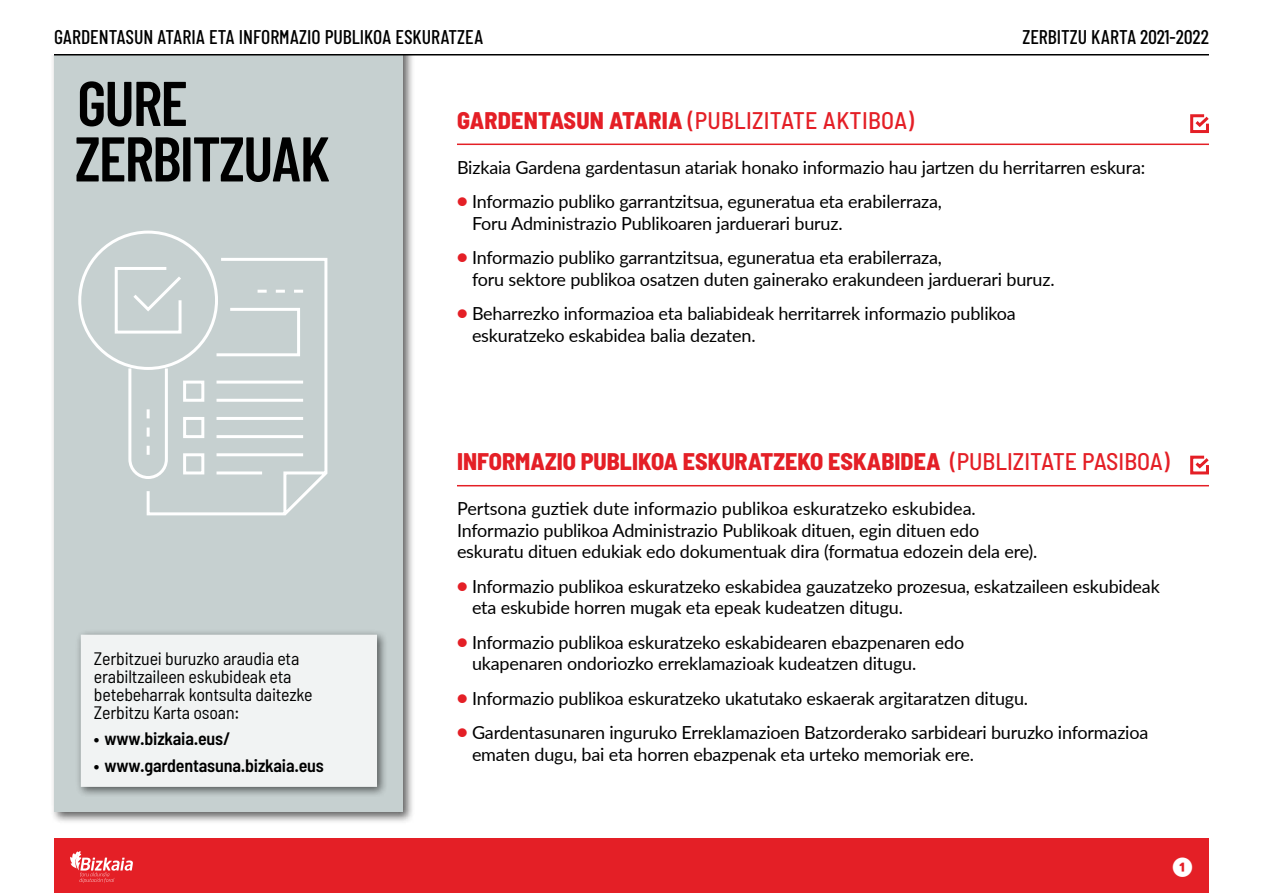
<style>
.page{position:relative;width:1263px;height:893px;background:#fff}
.page>*{position:absolute;margin:0;border:0;box-sizing:border-box;transform-origin:0 0}
.t1{font:600 63px/55.5px "Barlow Condensed";letter-spacing:-.025em;color:#000}
.t2{font:800 semi-condensed 24px "Barlow";color:#e41f26}
.t3{font:500 semi-condensed 24px "Barlow";color:#e41f26}
.t4{font:500 19.8px "Barlow Condensed";color:#000}
.t5{font:18px/21.6px "Lato";letter-spacing:-.01em;color:#000}
.t6{font:semi-condensed 18px/18px "Barlow";letter-spacing:-.01em;color:#000}
.t7{font:600 semi-condensed 18px "Barlow";letter-spacing:-.01em;color:#000}
.t8{font:800 18px "Lato";color:#fff}
.s1{font-weight:500}
.s2{font-weight:900;color:#e41f26}
</style>
<div class="page">
<div style="left:50px;top:0;width:366px;height:824px;background:#000;opacity:.62"></div>
<div style="left:54px;top:0;width:349px;height:812px;background:#c6d0d0"></div>
<hr style="left:457px;top:144px;width:752px;height:1px;background:#e41f26">
<hr style="left:457px;top:485px;width:752px;height:1px;background:#e41f26">
<div style="left:54px;top:839px;width:1155px;height:54px;background:#e41f26"></div>
<svg style="left:70px;top:851px;width:63px;height:32px"></svg>
<div style="left:76px;top:629px;width:312px;height:169px;background:#000;opacity:.76"></div>
<div style="left:81px;top:635px;width:296px;height:152px;background:#f1f3f3;border:2px solid #fff"></div>
<svg style="left:78px;top:230px;width:250px;height:286px"></svg>
<svg style="left:1190px;top:114px;width:19px;height:19px"></svg>
<svg style="left:1190px;top:455px;width:19px;height:20px"></svg>
<div style="left:0;top:0;width:451px;height:54px;background:#fff"></div>
<hr style="left:54px;top:54px;width:1155px;height:2px;background:#000">
<p class="t4" style="left:54px;top:25px;width:121px">GARDENTASUN ATARIA</p>
<p class="t4" style="left:209px;top:25px;width:214px">ETA INFORMAZIO PUBLIKOA ESKURATZEA</p>
<p class="t4" style="left:1022px;top:25px;width:188px">ZERBITZU KARTA 2021-2022</p>
<h1 class="t1" style="left:75px;top:74px;width:257px">GURE<br>ZERBITZUAK</h1>
<p class="t6" style="left:94px;top:649px;width:220px">Zerbitzuei buruzko araudia eta erabiltzaileen eskubideak eta betebeharrak kontsulta daitezke<br>Zerbitzu Karta osoan:</p>
<p class="t7" style="left:94px;top:728px;width:138px">• www.bizkaia.eus/</p>
<p class="t7" style="left:94px;top:754px;width:231px">• www.gardentasuna.bizkaia.eus</p>
<h2 class="t2" style="left:457px;top:106px;width:300px">GARDENTASUN ATARIA <span class="s1">(PUB LIZITATE</span></h2>
<h2 class="t3" style="left:823px;top:106px;width:13px">AKTIB</h2>
<h2 class="t3" style="left:881px;top:106px;width:34px">OA)</h2>
<p class="t5" style="left:457px;top:156px;width:690px">Bizkaia Gardena gardentasun atariak honako informazio hau jartzen du herritarren eskura:</p>
<p class="t5" style="left:472px;top:190px;width:471px;text-indent:-15px"><span class="s2">•</span> Informazio publiko garrantzitsua, eguneratua eta erabilerraza,<br>Foru Administrazio Publikoaren jarduerari buruz.</p>
<p class="t5" style="left:472px;top:246px;width:584px;text-indent:-15px"><span class="s2">•</span> Informazio publiko garrantzitsua, eguneratua eta erabilerraza,<br>foru sektore publikoa osatzen duten gainerako erakundeen jarduerari buruz.</p>
<p class="t5" style="left:472px;top:302px;width:545px;text-indent:-15px"><span class="s2">•</span> Beharrezko informazioa eta baliabideak herritarrek informazio publikoa eskuratzeko eskabidea balia dezaten.</p>
<h2 class="t2" style="left:457px;top:447px;width:561px">INFORMAZIO PUBLIKOA ESKURATZEKO ESKABIDEA <span class="s1">(PUB LIZITATE</span></h2>
<h2 class="t3" style="left:1082px;top:447px;width:89px">PASIBOA)</h2>
<p class="t5" style="left:457px;top:497px;width:582px">Pertsona guztiek dute informazio publikoa eskuratzeko eskubidea.<br>Informazio publikoa Administrazio Publikoak dituen, egin dituen edo eskuratu dituen edukiak edo dokumentuak dira (formatua edozein dela ere).</p>
<p class="t5" style="left:472px;top:575px;width:689px;text-indent:-15px"><span class="s2">•</span> Informazio publikoa eskuratzeko eskabidea gauzatzeko prozesua, eskatzaileen eskubideak eta eskubide horren mugak eta epeak kudeatzen ditugu.</p>
<p class="t5" style="left:472px;top:631px;width:494px;text-indent:-15px"><span class="s2">•</span> Informazio publikoa eskuratzeko eskabidearen ebazpenaren edo ukapenaren ondoriozko erreklamazioak kudeatzen ditugu.</p>
<p class="t5" style="left:457px;top:687px;width:573px"><span class="s2">•</span> Informazio publikoa eskuratzeko ukatutako eskaerak argitaratzen ditugu.</p>
<p class="t5" style="left:472px;top:721px;width:678px;text-indent:-15px"><span class="s2">•</span> Gardentasunaren inguruko Erreklamazioen Batzorderako sarbideari buruzko informazioa ematen dugu, bai eta horren ebazpenak eta urteko memoriak ere.</p>
<p class="t8" style="left:1172px;top:853px;width:22px">❶</p>
</div>
